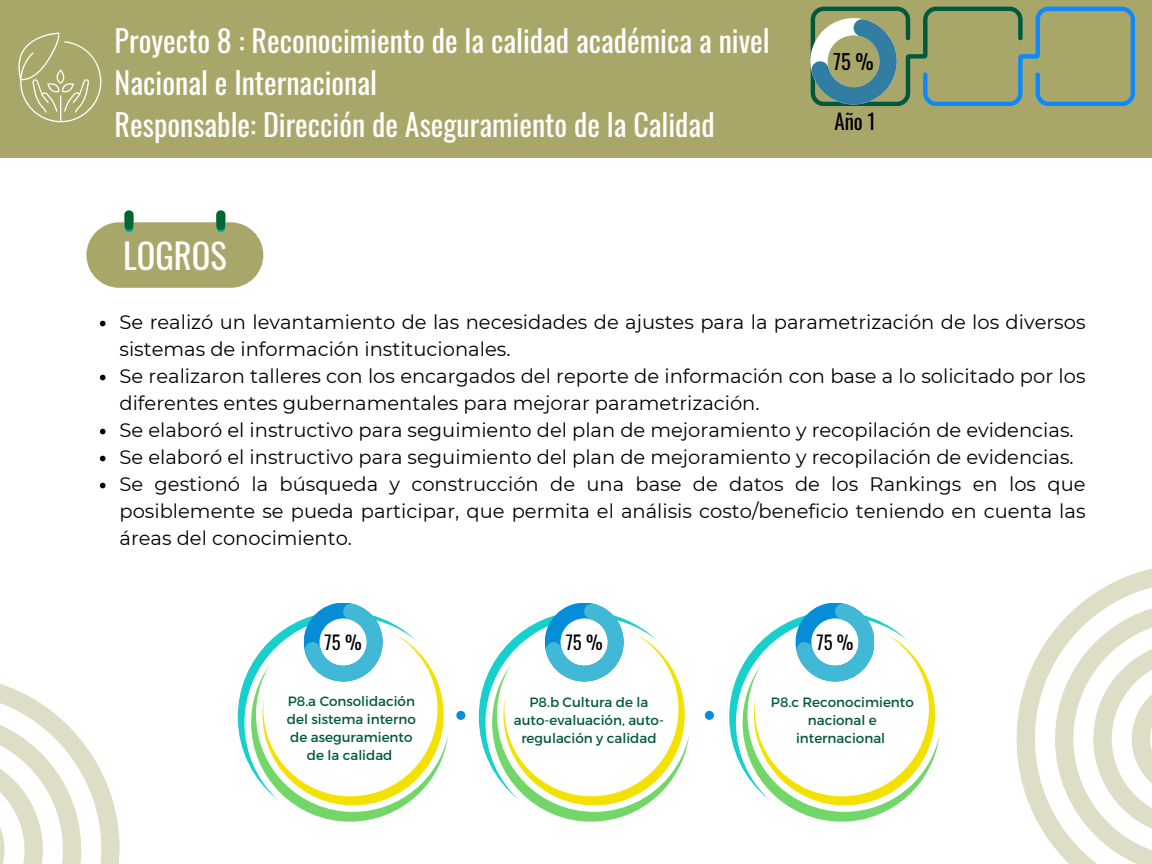
<style>
.page{position:relative;width:1152px;height:864px;background:#fff}
.page>*{position:absolute;margin:0;border:0;box-sizing:border-box;transform-origin:0 0}
.t1{font:34.5px "Oswald";color:#fff}
.t2{font:30px/41.7px "Oswald";color:#fff}
.t3{font:21px "Oswald";color:#000}
.t4{font:20.55px "Oswald";color:#000}
.t5{font:19.5px/27px "Montserrat";color:#000}
.t6{font:18.75px "Oswald";color:#000}
.t7{font:13.5px/18px "Montserrat";color:#00593d;text-align:center}
</style>
<div class="page">
<div style="left:0;top:0;width:1152px;height:158px;background:#a8a668"></div>
<svg style="left:18px;top:33px;width:83px;height:89px"></svg>
<svg style="left:810px;top:7px;width:325px;height:99px"></svg>
<svg style="left:100px;top:321px;width:6px;height:5px"></svg>
<svg style="left:100px;top:375px;width:6px;height:5px"></svg>
<svg style="left:100px;top:429px;width:6px;height:5px"></svg>
<svg style="left:100px;top:456px;width:6px;height:5px"></svg>
<svg style="left:100px;top:483px;width:6px;height:5px"></svg>
<svg style="left:86px;top:210px;width:177px;height:78px"></svg>
<svg style="left:1017px;top:568px;width:135px;height:296px"></svg>
<svg style="left:0;top:684px;width:120px;height:180px"></svg>
<svg style="left:238px;top:603px;width:210px;height:219px"></svg>
<svg style="left:479px;top:603px;width:210px;height:219px"></svg>
<svg style="left:729px;top:603px;width:211px;height:219px"></svg>
<div style="left:456px;top:711px;width:9px;height:9px;background:#058dd8;border-radius:50%"></div>
<div style="left:705px;top:711px;width:9px;height:9px;background:#058dd8;border-radius:50%"></div>
<p class="t2" style="left:115px;top:19px;width:657px">Proyecto 8 : Reconocimiento de la calidad académica a nivel<br>Nacional e Internacional<br>Responsable: Dirección de Aseguramiento de la Calidad</p>
<p class="t1" style="left:123px;top:228px;width:105px">LOGROS</p>
<p class="t4" style="left:833px;top:46px;width:42px">75 %</p>
<h2 class="t3" style="left:834px;top:105px;width:43px">Año 1</h2>
<p class="t5" style="left:120px;top:308px;width:968px">Se realizó un levantamiento de las necesidades de ajustes para la parametrización de los diversos sistemas de información institucionales.</p>
<p class="t5" style="left:120px;top:362px;width:968px">Se realizaron talleres con los encargados del reporte de información con base a lo solicitado por los diferentes entes gubernamentales para mejorar parametrización.</p>
<h3 class="t5" style="left:120px;top:416px;width:956px">Se elaboró el instructivo para seguimiento del plan de mejoramiento y recopilación de evidencias.</h3>
<p class="t5" style="left:120px;top:443px;width:956px">Se elaboró el instructivo para seguimiento del plan de mejoramiento y recopilación de evidencias.</p>
<h1 class="t5" style="left:120px;top:470px;width:968px;text-align:justify">Se gestionó la búsqueda y construcción de una base de datos de los Rankings en los que posiblemente se pueda participar, que permita el análisis costo/beneficio teniendo en cuenta las áreas del conocimiento.</h1>
<p class="t6" style="left:325px;top:628px;width:39px">75 %</p>
<p class="t6" style="left:566px;top:628px;width:39px">75 %</p>
<p class="t6" style="left:816px;top:628px;width:39px">75 %</p>
<p class="t7" style="left:287px;top:692px;width:130px">P8.a Consolidación del sistema interno de aseguramiento de la calidad</p>
<p class="t7" style="left:514px;top:693px;width:152px">P8.b Cultura de la auto-evaluación, auto&shy;regulación y calidad</p>
<p class="t7" style="left:771px;top:693px;width:144px">P8.c Reconocimiento nacional e internacional</p>
</div>
